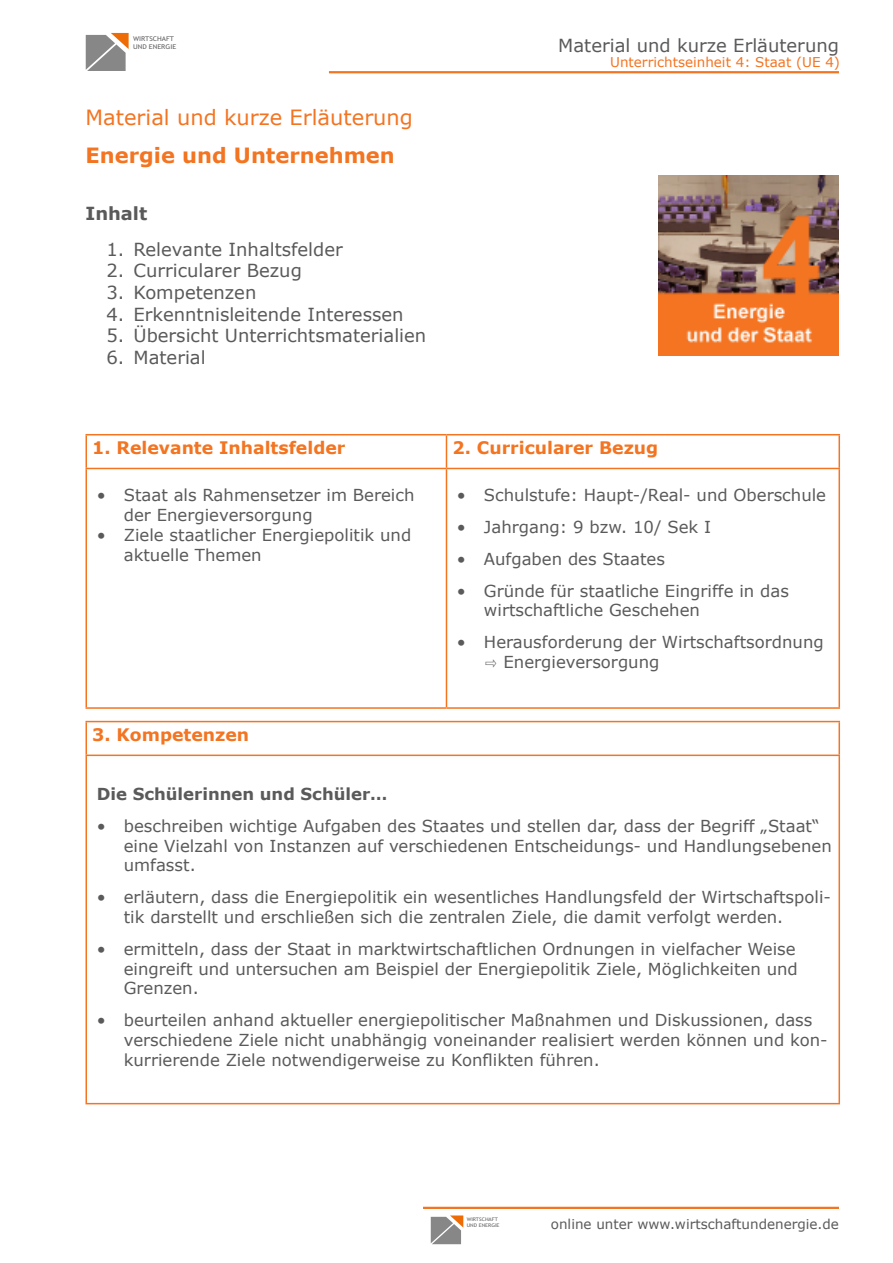
<style>
.page{position:relative;width:893px;height:1263px;background:#fff}
.page>*{position:absolute;margin:0;border:0;box-sizing:border-box;transform-origin:0 0}
.t1{font:21px "Verdana";color:#f37421}
.t2{font:700 21px "Verdana";color:#f37421}
.t3{font:18px "Verdana";color:#5a5a5a}
.t4{font:700 18px "Verdana";color:#5a5a5a}
.t5{font:700 17.25px "Verdana";color:#f37421}
.t6{font:16.5px/19.8px "Verdana";color:#5a5a5a}
.t7{font:700 16.5px "Verdana";color:#5a5a5a}
.t8{font:13.5px "Verdana";color:#5a5a5a}
.t9{font:13.5px "Verdana";color:#f37421}
.t10{font:6.6px/7.8px "Trebuchet MS";color:#646363;scale:1.11 1}
.t11{font:4.95px/6px "Trebuchet MS";color:#646363;scale:1.11 1}
</style>
<div class="page">
<svg style="left:86px;top:33px;width:43px;height:38px"></svg>
<hr style="left:329px;top:71px;width:510px;height:2px;background:#f37421">
<svg style="left:431px;top:1215px;width:32px;height:29px"></svg>
<hr style="left:423px;top:1207px;width:416px;height:2px;background:#f37421">
<svg style="left:87px;top:435px;width:751px;height:33px"></svg>
<hr style="left:86px;top:468px;width:360px;height:1px;background:#f37421">
<hr style="left:446px;top:468px;width:394px;height:1px;background:#f37421">
<hr style="left:446px;top:434px;width:394px;height:1px;background:#f37421">
<hr style="left:838px;top:435px;width:2px;height:33px;background:#f37421">
<hr style="left:838px;top:469px;width:2px;height:238px;background:#f37421">
<hr style="left:446px;top:707px;width:394px;height:2px;background:#f37421">
<hr style="left:86px;top:434px;width:360px;height:1px;background:#f37421">
<hr style="left:86px;top:435px;width:1px;height:33px;background:#f37421">
<hr style="left:446px;top:435px;width:1px;height:33px;background:#f37421">
<hr style="left:86px;top:469px;width:1px;height:238px;background:#f37421">
<hr style="left:446px;top:469px;width:1px;height:238px;background:#f37421">
<hr style="left:86px;top:707px;width:360px;height:2px;background:#f37421">
<hr style="left:86px;top:756px;width:1px;height:347px;background:#f37421">
<hr style="left:86px;top:1103px;width:754px;height:1px;background:#f37421">
<hr style="left:838px;top:756px;width:2px;height:347px;background:#f37421">
<hr style="left:86px;top:721px;width:754px;height:1px;background:#f37421">
<hr style="left:86px;top:722px;width:1px;height:32px;background:#f37421">
<hr style="left:838px;top:722px;width:2px;height:32px;background:#f37421">
<hr style="left:86px;top:754px;width:754px;height:2px;background:#f37421">
<img style="left:658px;top:176px;width:180px;height:180px">
<p class="t10" style="left:133px;top:35px;width:40px">WIRTSCHAFT<br>UND ENERGIE</p>
<p class="t3" style="left:558px;top:34px;width:282px">Material und kurze Erläuterung</p>
<p class="t9" style="left:610px;top:53px;width:231px">Unterrichtseinheit 4: Staat (UE 4)</p>
<p class="t1" style="left:86px;top:103px;width:329px">Material und kurze Erläuterung</p>
<p class="t2" style="left:86px;top:141px;width:311px">Energie und Unternehmen</p>
<p class="t4" style="left:86px;top:200px;width:63px">Inhalt</p>
<p class="t3" style="left:107px;top:237px;width:238px">1. Relevante Inhaltsfelder</p>
<p class="t3" style="left:107px;top:258px;width:197px">2. Curricularer Bezug</p>
<p class="t3" style="left:107px;top:280px;width:151px">3. Kompetenzen</p>
<p class="t3" style="left:107px;top:302px;width:299px">4. Erkenntnisleitende Interessen</p>
<p class="t3" style="left:107px;top:323px;width:321px">5. Übersicht Unterrichtsmaterialien</p>
<p class="t3" style="left:107px;top:345px;width:101px">6. Material</p>
<p class="t5" style="left:92px;top:435px;width:255px">1. Relevante Inhaltsfelder</p>
<p class="t5" style="left:452px;top:435px;width:207px">2. Curricularer Bezug</p>
<p class="t6" style="left:124px;top:485px;width:292px;text-indent:-27px">• Staat als Rahmensetzer im Bereich der Energieversorgung</p>
<p class="t6" style="left:124px;top:525px;width:289px;text-indent:-27px">• Ziele staatlicher Energiepolitik und aktuelle Themen</p>
<p class="t6" style="left:457px;top:485px;width:371px">• Schulstufe: Haupt-/Real- und Oberschule</p>
<p class="t6" style="left:457px;top:517px;width:256px">• Jahrgang: 9 bzw. 10/ Sek I</p>
<p class="t6" style="left:457px;top:549px;width:210px">• Aufgaben des Staates</p>
<p class="t6" style="left:484px;top:580px;width:306px;text-indent:-27px">• Gründe für staatliche Eingriffe in das wirtschaftliche Geschehen</p>
<p class="t6" style="left:484px;top:632px;width:341px;text-indent:-27px">• Herausforderung der Wirtschaftsordnung ⇨ Energieversorgung</p>
<p class="t5" style="left:92px;top:722px;width:158px">3. Kompetenzen</p>
<p class="t7" style="left:97px;top:782px;width:292px">Die Schülerinnen und Schüler…</p>
<p class="t6" style="left:124px;top:816px;width:710px;text-indent:-27px">• beschreiben wichtige Aufgaben des Staates und stellen dar, dass der Begriff „Staat“ eine Vielzahl von Instanzen auf verschiedenen Entscheidungs- und Handlungsebenen umfasst.</p>
<p class="t6" style="left:124px;top:887px;width:709px;text-indent:-27px">• erläutern, dass die Energiepolitik ein wesentliches Handlungsfeld der Wirtschaftspoli&shy;tik darstellt und erschließen sich die zentralen Ziele, die damit verfolgt werden.</p>
<p class="t6" style="left:124px;top:939px;width:676px;text-indent:-27px">• ermitteln, dass der Staat in marktwirtschaftlichen Ordnungen in vielfacher Weise eingreift und untersuchen am Beispiel der Energiepolitik Ziele, Möglichkeiten und<br>Grenzen.</p>
<p class="t6" style="left:124px;top:1010px;width:705px;text-indent:-27px">• beurteilen anhand aktueller energiepolitischer Maßnahmen und Diskussionen, dass verschiedene Ziele nicht unabhängig voneinander realisiert werden können und kon&shy;kurrierende Ziele notwendigerweise zu Konflikten führen.</p>
<p class="t11" style="left:467px;top:1216px;width:31px">WIRTSCHAFT<br>UND ENERGIE</p>
<p class="t8" style="left:551px;top:1215px;width:290px">online unter www.wirtschaftundenergie.de</p>
</div>
